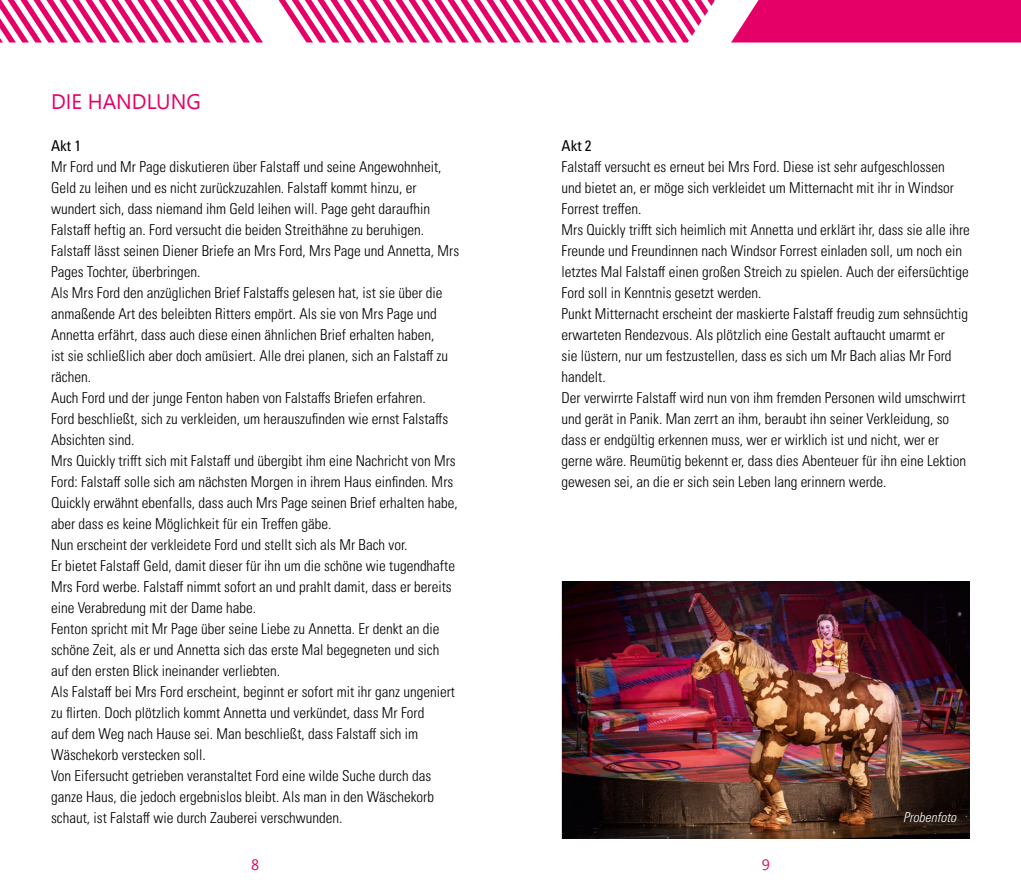
<style>
.page{position:relative;width:1021px;height:893px;background:#fff}
.page>*{position:absolute;margin:0;border:0;box-sizing:border-box;transform-origin:0 0}
.t1{font:300 condensed 15px/21px "Univers LT Pro";color:#000}
.t2{font:condensed 15px "Univers LT Pro";color:#000}
.t3{font:italic 300 condensed 13.5px "Univers LT Pro";color:#fff}
</style>
<div class="page">
<svg style="left:731px;top:0;width:289px;height:43px;background:#e60e70"></svg>
<svg style="left:0;top:0;width:714px;height:43px"></svg>
<img style="left:563px;top:581px;width:406px;height:258px">
<p class="t2" style="left:51px;top:136px;width:31px">Akt 1</p>
<p class="t1" style="left:51px;top:155px;width:409px">Mr Ford und Mr Page diskutieren über Falstaff und seine Angewohnheit, Geld zu leihen und es nicht zurückzuzahlen. Falstaff kommt hinzu, er wundert sich, dass niemand ihm Geld leihen will. Page geht daraufhin Falstaff heftig an. Ford versucht die beiden Streithähne zu beruhigen.<br>Falstaff lässt seinen Diener Briefe an Mrs Ford, Mrs Page und Annetta, Mrs Pages Tochter, überbringen.<br>Als Mrs Ford den anzüglichen Brief Falstaffs gelesen hat, ist sie über die anmaßende Art des beleibten Ritters empört. Als sie von Mrs Page und Annetta erfährt, dass auch diese einen ähnlichen Brief erhalten haben,<br>ist sie schließlich aber doch amüsiert. Alle drei planen, sich an Falstaff zu rächen.<br>Auch Ford und der junge Fenton haben von Falstaffs Briefen erfahren.<br>Ford beschließt, sich zu verkleiden, um herauszufinden wie ernst Falstaffs Absichten sind.<br>Mrs Quickly trifft sich mit Falstaff und übergibt ihm eine Nachricht von Mrs Ford: Falstaff solle sich am nächsten Morgen in ihrem Haus einfinden. Mrs Quickly erwähnt ebenfalls, dass auch Mrs Page seinen Brief erhalten habe, aber dass es keine Möglichkeit für ein Treffen gäbe.<br>Nun erscheint der verkleidete Ford und stellt sich als Mr Bach vor.<br>Er bietet Falstaff Geld, damit dieser für ihn um die schöne wie tugendhafte Mrs Ford werbe. Falstaff nimmt sofort an und prahlt damit, dass er bereits eine Verabredung mit der Dame habe.<br>Fenton spricht mit Mr Page über seine Liebe zu Annetta. Er denkt an die schöne Zeit, als er und Annetta sich das erste Mal begegneten und sich auf den ersten Blick ineinander verliebten.<br>Als Falstaff bei Mrs Ford erscheint, beginnt er sofort mit ihr ganz ungeniert zu flirten. Doch plötzlich kommt Annetta und verkündet, dass Mr Ford<br>auf dem Weg nach Hause sei. Man beschließt, dass Falstaff sich im Wäschekorb verstecken soll.<br>Von Eifersucht getrieben veranstaltet Ford eine wilde Suche durch das ganze Haus, die jedoch ergebnislos bleibt. Als man in den Wäschekorb schaut, ist Falstaff wie durch Zauberei verschwunden.</p>
<p class="t2" style="left:561px;top:136px;width:31px">Akt 2</p>
<p class="t1" style="left:561px;top:155px;width:410px">Falstaff versucht es erneut bei Mrs Ford. Diese ist sehr aufgeschlossen<br>und bietet an, er möge sich verkleidet um Mitternacht mit ihr in Windsor Forrest treffen.<br>Mrs Quickly trifft sich heimlich mit Annetta und erklärt ihr, dass sie alle ihre Freunde und Freundinnen nach Windsor Forrest einladen soll, um noch ein letztes Mal Falstaff einen großen Streich zu spielen. Auch der eifersüchtige Ford soll in Kenntnis gesetzt werden.<br>Punkt Mitternacht erscheint der maskierte Falstaff freudig zum sehnsüchtig erwarteten Rendezvous. Als plötzlich eine Gestalt auftaucht umarmt er<br>sie lüstern, nur um festzustellen, dass es sich um Mr Bach alias Mr Ford handelt.<br>Der verwirrte Falstaff wird nun von ihm fremden Personen wild umschwirrt und gerät in Panik. Man zerrt an ihm, beraubt ihn seiner Verkleidung, so dass er endgültig erkennen muss, wer er wirklich ist und nicht, wer er gerne wäre. Reumütig bekennt er, dass dies Abenteuer für ihn eine Lektion gewesen sei, an die er sich sein Leben lang erinnern werde.</p>
<p class="t3" style="left:903px;top:808px;width:55px">Probenfoto</p>
</div>
